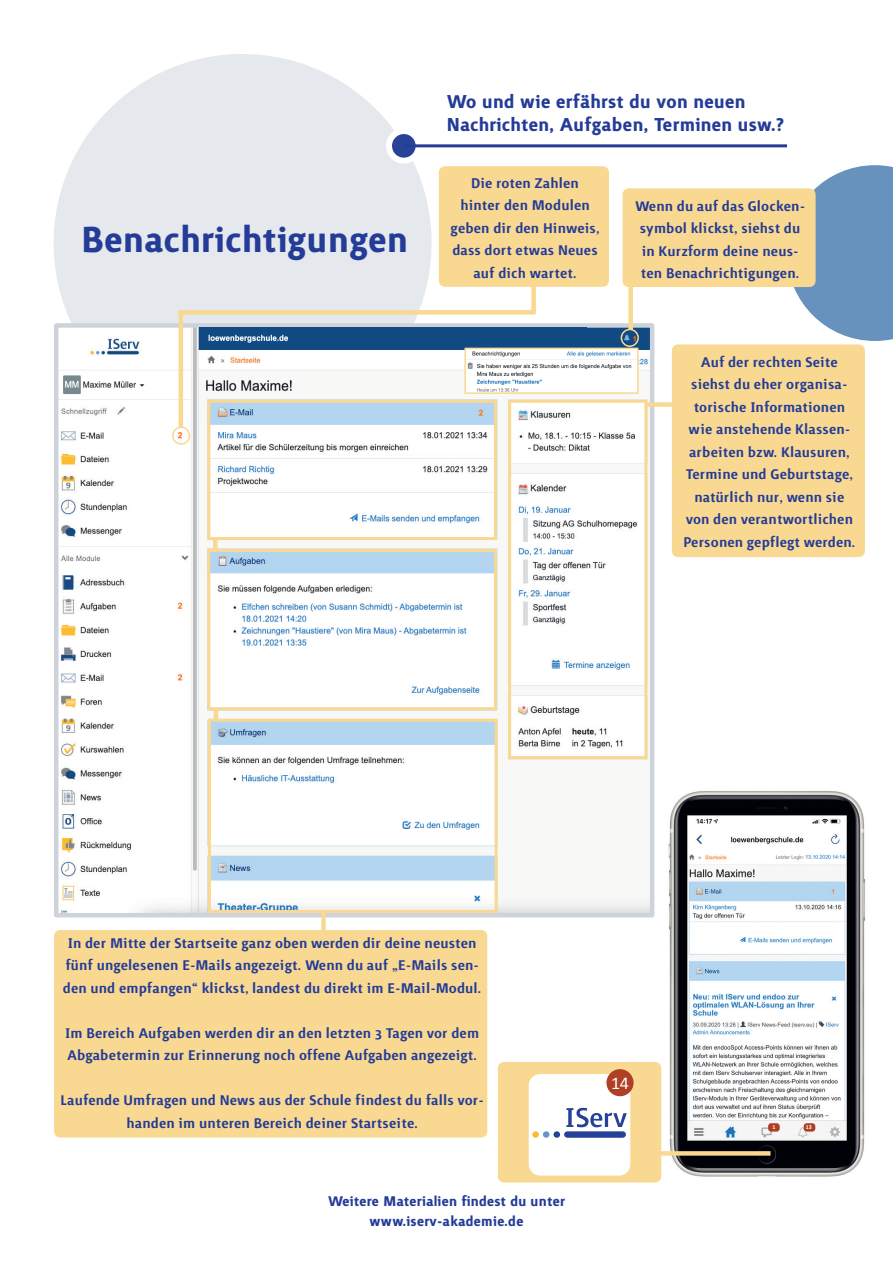
<style>
.page{position:relative;width:893px;height:1263px;background:#fff}
.page>*{position:absolute;margin:0;border:0;box-sizing:border-box;transform-origin:0 0}
.t1{font:700 46.5px "Surface";color:#243c97}
.t2{font:700 24px/22.5px "Surface";color:#243c97}
.t3{font:500 18px/22.5px "Surface";color:#243c97}
.t4{font:700 18px/19.5px "Surface";color:#243c97;text-align:center}
.t5{font:18px "Calibri";color:#fff}
.t6{font:700 6px "Calibri";color:#fff}
</style>
<div class="page">
<div style="left:54px;top:54px;width:378px;height:378px;background:#e5e8ec;border-radius:50%"></div>
<div style="left:531px;top:286px;width:5px;height:27px;background:#f9d892"></div>
<div style="left:54px;top:930px;width:433px;height:207px;background:#f9d892"></div>
<div style="left:672px;top:344px;width:193px;height:213px;background:#f9d892"></div>
<img style="left:59px;top:328px;width:590px;height:584px">
<div style="left:54px;top:323px;width:600px;height:594px;border:4px solid #ced3db"></div>
<svg style="left:389px;top:131px;width:30px;height:30px"></svg>
<div style="left:386px;top:128px;width:36px;height:36px;border:6px solid #fff;border-radius:50%"></div>
<hr style="left:404px;top:144px;width:383px;height:3px;background:#243c97">
<div style="left:179px;top:310px;width:356px;height:5px;background:#f9d892"></div>
<img style="left:668px;top:791px;width:198px;height:386px">
<div style="left:439px;top:166px;width:170px;height:121px;background:#f9d892"></div>
<div style="left:199px;top:328px;width:387px;height:22px;background:#114a82"></div>
<img style="left:498px;top:330px;width:150px;height:19px">
<svg style="left:794px;top:165px;width:99px;height:176px;background:#7da2c7"></svg>
<div style="left:498px;top:1062px;width:163px;height:120px;background:#f9d892"></div>
<div style="left:321px;top:910px;width:5px;height:26px;background:#f9d892"></div>
<div style="left:646px;top:402px;width:32px;height:5px;background:#f9d892"></div>
<img style="left:467px;top:351px;width:169px;height:40px">
<div style="left:464px;top:348px;width:175px;height:46px;border:2px solid #f9d892"></div>
<div style="left:529px;top:1074px;width:101px;height:101px;background:#fff;border-radius:11px"></div>
<svg style="left:566px;top:1108px;width:61px;height:19px"></svg>
<div style="left:553px;top:1131px;width:7px;height:7px;background:#274199;border-radius:50%"></div>
<div style="left:543px;top:1131px;width:6px;height:7px;background:#6796c6;border-radius:50%"></div>
<svg style="left:532px;top:1131px;width:7px;height:7px"></svg>
<div style="left:564px;top:1131px;width:62px;height:7px;background:#274199;border-radius:3px"></div>
<div style="left:606px;top:1069px;width:28px;height:27px;background:#af3f25;border-radius:50%"></div>
<div style="left:153px;top:412px;width:16px;height:14px;background:#fff"></div>
<div style="left:768px;top:1123px;width:12px;height:8px;background:#ae3f24;border-radius:3px"></div>
<div style="left:804px;top:1123px;width:11px;height:8px;background:#ae3f24;border-radius:3px"></div>
<img style="left:59px;top:372px;width:131px;height:25px">
<hr style="left:179px;top:310px;width:4px;height:117px;background:#f9d892">
<img style="left:202px;top:373px;width:92px;height:23px">
<img style="left:689px;top:866px;width:67px;height:13px">
<div style="left:508px;top:400px;width:139px;height:359px;border:3px solid #f9d892"></div>
<div style="left:622px;top:188px;width:194px;height:99px;background:#f9d892"></div>
<div style="left:628px;top:287px;width:5px;height:43px;background:#f9d892"></div>
<div style="left:621px;top:329px;width:18px;height:18px;border:2px solid #f9d892;border-radius:50%"></div>
<div style="left:207px;top:400px;width:290px;height:140px;border:3px solid #f9d892"></div>
<div style="left:657px;top:1151px;width:113px;height:5px;background:#f9d892"></div>
<div style="left:172px;top:426px;width:18px;height:19px;border:2px solid #f9d892;border-radius:50%"></div>
<div style="left:207px;top:549px;width:290px;height:161px;border:3px solid #f9d892"></div>
<div style="left:208px;top:719px;width:290px;height:194px;border:3px solid #f9d892"></div>
<div style="left:213px;top:537px;width:5px;height:14px;background:#f9d892"></div>
<hr style="left:214px;top:708px;width:4px;height:12px;background:#f9d892">
<h1 class="t1" style="left:81px;top:219px;width:329px">Benachrichtigungen</h1>
<h2 class="t2" style="left:446px;top:91px;width:339px">Wo und wie erfährst du von neuen<br>Nachrichten, Aufgaben, Terminen usw.?</h2>
<p class="t3" style="left:451px;top:172px;width:151px;text-align:center">Die roten Zahlen hinter den Modulen geben dir den Hinweis, dass dort etwas Neues auf dich wartet.</p>
<p class="t3" style="left:635px;top:195px;width:172px">Wenn du auf das Glocken&shy;symbol klickst, siehst du in Kurzform deine neus&shy;ten Benachrichtigungen.</p>
<p class="t3" style="left:683px;top:351px;width:174px;text-align:center">Auf der rechten Seite siehst du eher organisa&shy;torische Informationen wie anstehende Klassen&shy;arbeiten bzw. Klausuren,<br>Termine und Geburtstage, natürlich nur, wenn sie von den verantwortlichen<br>Personen gepflegt werden.</p>
<p class="t3" style="left:63px;top:932px;width:420px">In der Mitte der Startseite ganz oben werden dir deine neusten fünf ungelesenen E-Mails angezeigt. Wenn du auf „E-Mails sen&shy;den und empfangen“ klickst, landest du direkt im E-Mail-Modul.</p>
<p class="t3" style="left:65px;top:1022px;width:415px">Im Bereich Aufgaben werden dir an den letzten 3 Tagen vor dem<br>Abgabetermin zur Erinnerung noch offene Aufgaben angezeigt.</p>
<p class="t3" style="left:61px;top:1089px;width:425px;text-align:center">Laufende Umfragen und News aus der Schule findest du falls vor&shy;handen im unteren Bereich deiner Startseite.</p>
<p class="t4" style="left:328px;top:1192px;width:239px">Weitere Materialien findest du unter www.iserv-akademie.de</p>
<p class="t5" style="left:611px;top:1071px;width:19px">14</p>
<p class="t6" style="left:772px;top:1123px;width:5px">1</p>
<p class="t6" style="left:806px;top:1123px;width:8px">13</p>
</div>
